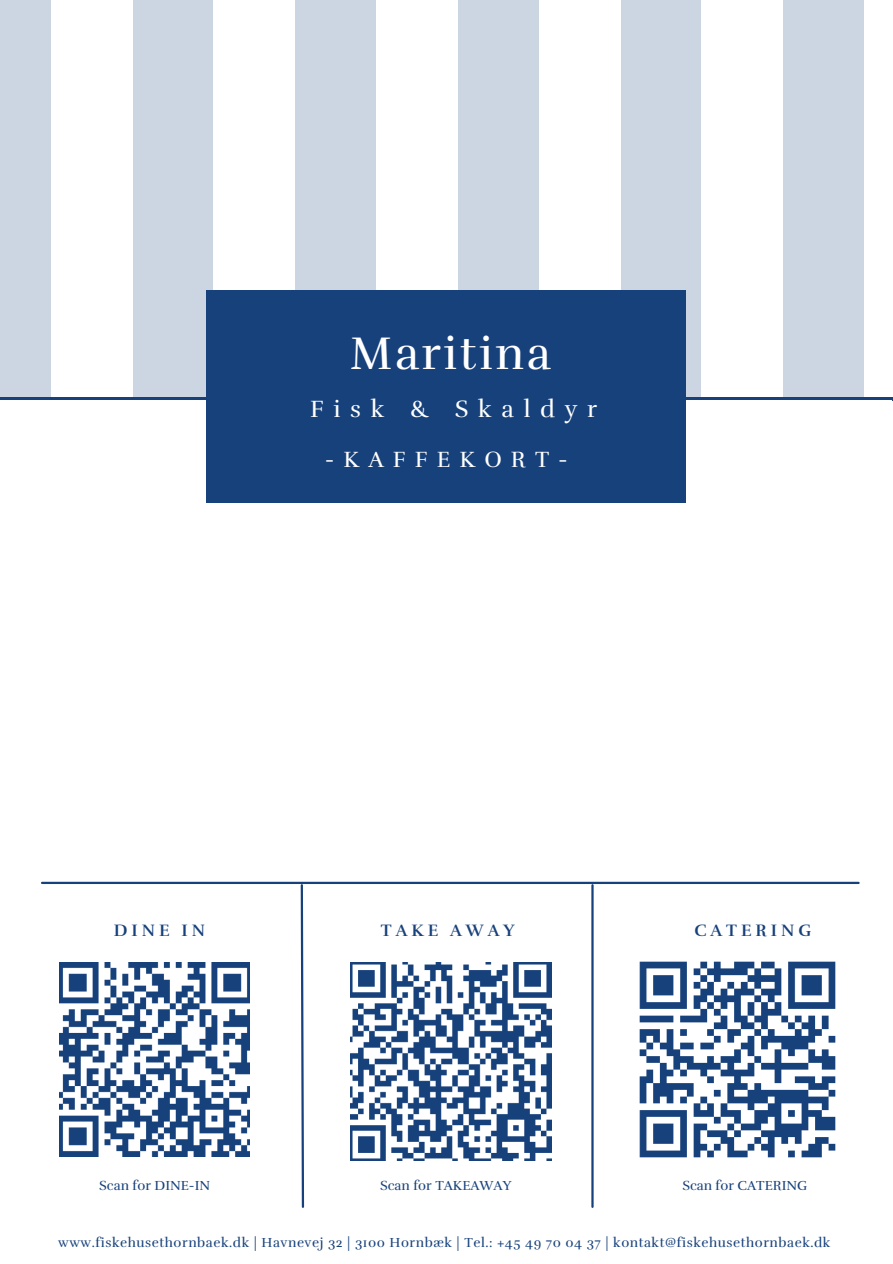
<style>
.page{position:relative;width:893px;height:1264px;background:#fff}
.page>*{position:absolute;margin:0;border:0;box-sizing:border-box;transform-origin:0 0}
.t1{font:46.95px "Rufina";letter-spacing:.05em;color:#fff}
.t2{font:24.15px "Rufina";letter-spacing:.4em;color:#fff}
.t3{font:22.65px "Rufina";letter-spacing:.4em;color:#fff}
.t4{font:700 16.95px "Rufina";letter-spacing:.235em;color:#17417b}
.t5{font:13.5px "Rufina";letter-spacing:.04em;color:#17417b}
.t6{font:13.5px "Rufina";color:#17417b}
</style>
<div class="page">
<div style="left:782px;top:0;width:82px;height:1262px;background:#ccd6e2"></div>
<div style="left:620px;top:0;width:81px;height:1262px;background:#ccd6e2"></div>
<div style="left:457px;top:0;width:82px;height:1262px;background:#ccd6e2"></div>
<div style="left:295px;top:0;width:81px;height:1262px;background:#ccd6e2"></div>
<div style="left:132px;top:0;width:81px;height:1262px;background:#ccd6e2"></div>
<div style="left:0;top:0;width:51px;height:1262px;background:#ccd6e2"></div>
<hr style="left:0;top:397px;width:892px;height:3px;background:#17417b">
<div style="left:0;top:400px;width:892px;height:862px;background:#fff"></div>
<div style="left:206px;top:290px;width:479px;height:213px;background:#17417b"></div>
<hr style="left:42px;top:881px;width:816px;height:3px;background:#17417b">
<svg style="left:300px;top:884px;width:5px;height:324px"></svg>
<hr style="left:591px;top:885px;width:2px;height:321px;background:#17417b">
<img style="left:639px;top:961px;width:197px;height:197px">
<img style="left:350px;top:962px;width:201px;height:198px">
<img style="left:60px;top:962px;width:190px;height:194px">
<p class="t1" style="left:350px;top:325px;width:202px">Maritina</p>
<p class="t2" style="left:310px;top:394px;width:288px">Fisk &amp; Skaldyr</p>
<p class="t3" style="left:325px;top:445px;width:245px">-KAFFEKORT-</p>
<p class="t4" style="left:114px;top:919px;width:93px">DINE IN</p>
<p class="t4" style="left:381px;top:919px;width:135px">TAKE AWAY</p>
<p class="t4" style="left:694px;top:919px;width:118px">CATERING</p>
<p class="t6" style="left:99px;top:1176px;width:112px">Scan for DINE-IN</p>
<p class="t6" style="left:380px;top:1176px;width:133px">Scan for TAKEAWAY</p>
<p class="t6" style="left:682px;top:1176px;width:126px">Scan for CATERING</p>
<p class="t5" style="left:58px;top:1234px;width:773px">www.fiskehusethornbaek.dk | Havnevej 32 | 3100 Hornbæk | Tel.: +45 49 70 04 37 | kontakt@fiskehusethornbaek.dk</p>
</div>
